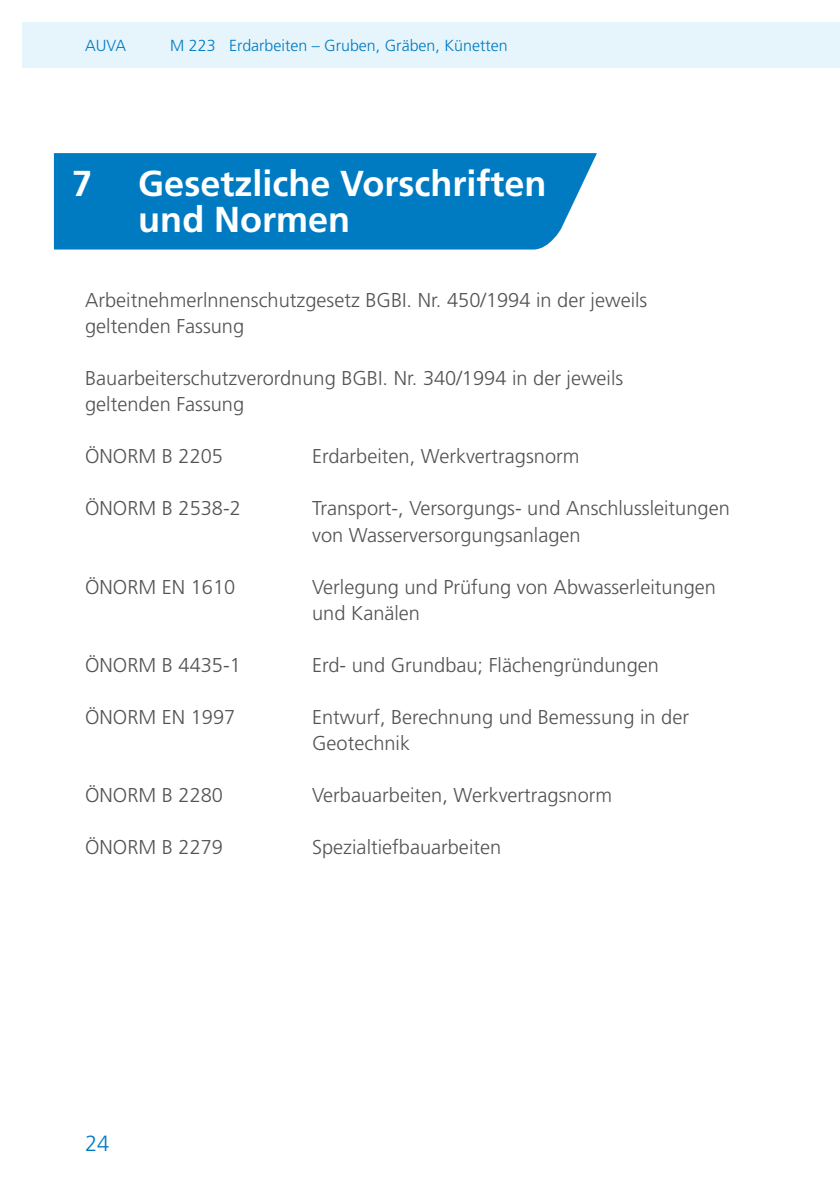
<style>
.page{position:relative;width:840px;height:1191px;background:#fff}
.page>*{position:absolute;margin:0;border:0;box-sizing:border-box;transform-origin:0 0}
.t1{font:700 36px/36px "Frutiger LT Std";color:#fff}
.t2{font:300 22px "Frutiger LT Std";color:#007bc2}
.t3{font:300 20px/26px "Frutiger LT Std";color:#535355}
.t4{font:300 16px "Frutiger LT Std";color:#007bc2}
</style>
<div class="page">
<div style="left:23px;top:23px;width:816px;height:45px;background:#e6f5fc"></div>
<div style="left:54px;top:153px;width:542px;height:97px;background:#007bc2"></div>
<p class="t4" style="left:85px;top:37px;width:42px">AUVA</p>
<p class="t4" style="left:170px;top:37px;width:338px">M 223 Erdarbeiten – Gruben, Gräben, Künetten</p>
<h1 class="t1" style="left:72px;top:166px;width:22px">7</h1>
<h1 class="t1" style="left:138px;top:166px;width:409px">Gesetzliche Vorschriften und Normen</h1>
<p class="t3" style="left:85px;top:287px;width:563px">Arbeitnehmerlnnenschutzgesetz BGBI. Nr. 450/1994 in der jeweils geltenden Fassung</p>
<p class="t3" style="left:85px;top:365px;width:539px">Bauarbeiterschutzverordnung BGBI. Nr. 340/1994 in der jeweils geltenden Fassung</p>
<p class="t3" style="left:85px;top:444px;width:139px">ÖNORM B 2205</p>
<p class="t3" style="left:312px;top:444px;width:269px">Erdarbeiten, Werkvertragsnorm</p>
<p class="t3" style="left:85px;top:496px;width:157px">ÖNORM B 2538-2</p>
<p class="t3" style="left:312px;top:496px;width:419px">Transport-, Versorgungs- und Anschlussleitungen von Wasserversorgungsanlagen</p>
<p class="t3" style="left:85px;top:574px;width:152px">ÖNORM EN 1610</p>
<p class="t3" style="left:312px;top:574px;width:405px">Verlegung und Prüfung von Abwasserleitungen und Kanälen</p>
<p class="t3" style="left:85px;top:652px;width:157px">ÖNORM B 4435-1</p>
<p class="t3" style="left:312px;top:652px;width:348px">Erd- und Grundbau; Flächengründungen</p>
<p class="t3" style="left:85px;top:704px;width:152px">ÖNORM EN 1997</p>
<p class="t3" style="left:312px;top:704px;width:378px">Entwurf, Berechnung und Bemessung in der<br>Geotechnik</p>
<p class="t3" style="left:85px;top:782px;width:139px">ÖNORM B 2280</p>
<p class="t3" style="left:312px;top:782px;width:301px">Verbauarbeiten, Werkvertragsnorm</p>
<p class="t3" style="left:85px;top:834px;width:139px">ÖNORM B 2279</p>
<p class="t3" style="left:312px;top:834px;width:190px">Spezialtiefbauarbeiten</p>
<p class="t2" style="left:85px;top:1131px;width:26px">24</p>
</div>
